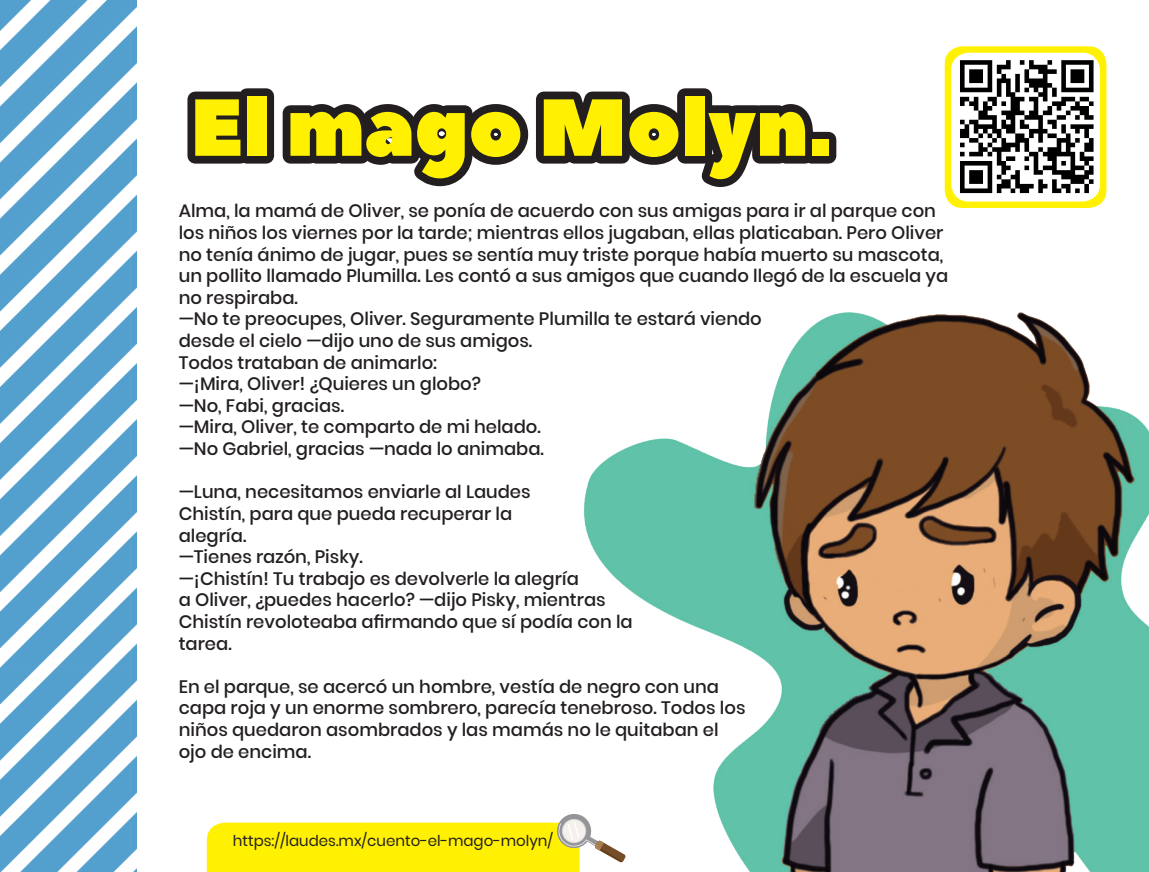
<style>
.page{position:relative;width:1149px;height:872px;background:#fff}
.page>*{position:absolute;margin:0;border:0;box-sizing:border-box;transform-origin:0 0}
.t1{font:80.55px "Peace Sans";color:#fff101}
.t2{font:500 18px/21.6px "Poppins";color:#231f20}
.t3{font:15px "Poppins";color:#231f20}
</style>
<div class="page">
<img style="left:0;top:0;width:137px;height:872px">
<svg style="left:187px;top:91px;width:52px;height:73px;background:#3b3738"></svg>
<div style="left:239px;top:88px;width:35px;height:76px;border:16px solid #231f20"></div>
<svg style="left:282px;top:88px;width:538px;height:99px"></svg>
<div style="left:803px;top:132px;width:33px;height:32px;border:16px solid #231f20"></div>
<img style="left:583px;top:312px;width:565px;height:560px">
<div style="left:944px;top:46px;width:162px;height:162px;background:#fff101;border-radius:18px"></div>
<img style="left:951px;top:53px;width:148px;height:149px">
<svg style="left:207px;top:811px;width:418px;height:61px"></svg>
<p class="t1" style="left:190px;top:74px;width:642px">El mago Molyn.</p>
<p class="t2" style="left:179px;top:200px;width:770px">Alma, la mamá de Oliver, se ponía de acuerdo con sus amigas para ir al parque con los niños los viernes por la tarde; mientras ellos jugaban, ellas platicaban. Pero Oliver no tenía ánimo de jugar, pues se sentía muy triste porque había muerto su mascota, un pollito llamado Plumilla. Les contó a sus amigos que cuando llegó de la escuela ya no respiraba.</p>
<p class="t2" style="left:179px;top:308px;width:584px">—No te preocupes, Oliver. Seguramente Plumilla te estará viendo desde el cielo —dijo uno de sus amigos.</p>
<p class="t2" style="left:179px;top:352px;width:260px">Todos trataban de animarlo:</p>
<p class="t2" style="left:179px;top:373px;width:304px">—¡Mira, Oliver! ¿Quieres un globo?</p>
<p class="t2" style="left:179px;top:395px;width:167px">—No, Fabi, gracias.</p>
<p class="t2" style="left:179px;top:416px;width:363px">—Mira, Oliver, te comparto de mi helado.</p>
<p class="t2" style="left:179px;top:438px;width:367px">—No Gabriel, gracias —nada lo animaba.</p>
<p class="t2" style="left:179px;top:481px;width:353px">—Luna, necesitamos enviarle al Laudes<br>Chistín, para que pueda recuperar la alegría.</p>
<p class="t2" style="left:179px;top:546px;width:185px">—Tienes razón, Pisky.</p>
<p class="t2" style="left:179px;top:568px;width:455px">—¡Chistín! Tu trabajo es devolverle la alegría<br>a Oliver, ¿puedes hacerlo? —dijo Pisky, mientras Chistín revoloteaba afirmando que sí podía con la tarea.</p>
<p class="t2" style="left:179px;top:676px;width:568px">En el parque, se acercó un hombre, vestía de negro con una capa roja y un enorme sombrero, parecía tenebroso. Todos los niños quedaron asombrados y las mamás no le quitaban el ojo de encima.</p>
<p class="t3" style="left:233px;top:832px;width:322px">https://laudes.mx/cuento-el-mago-molyn/</p>
</div>
